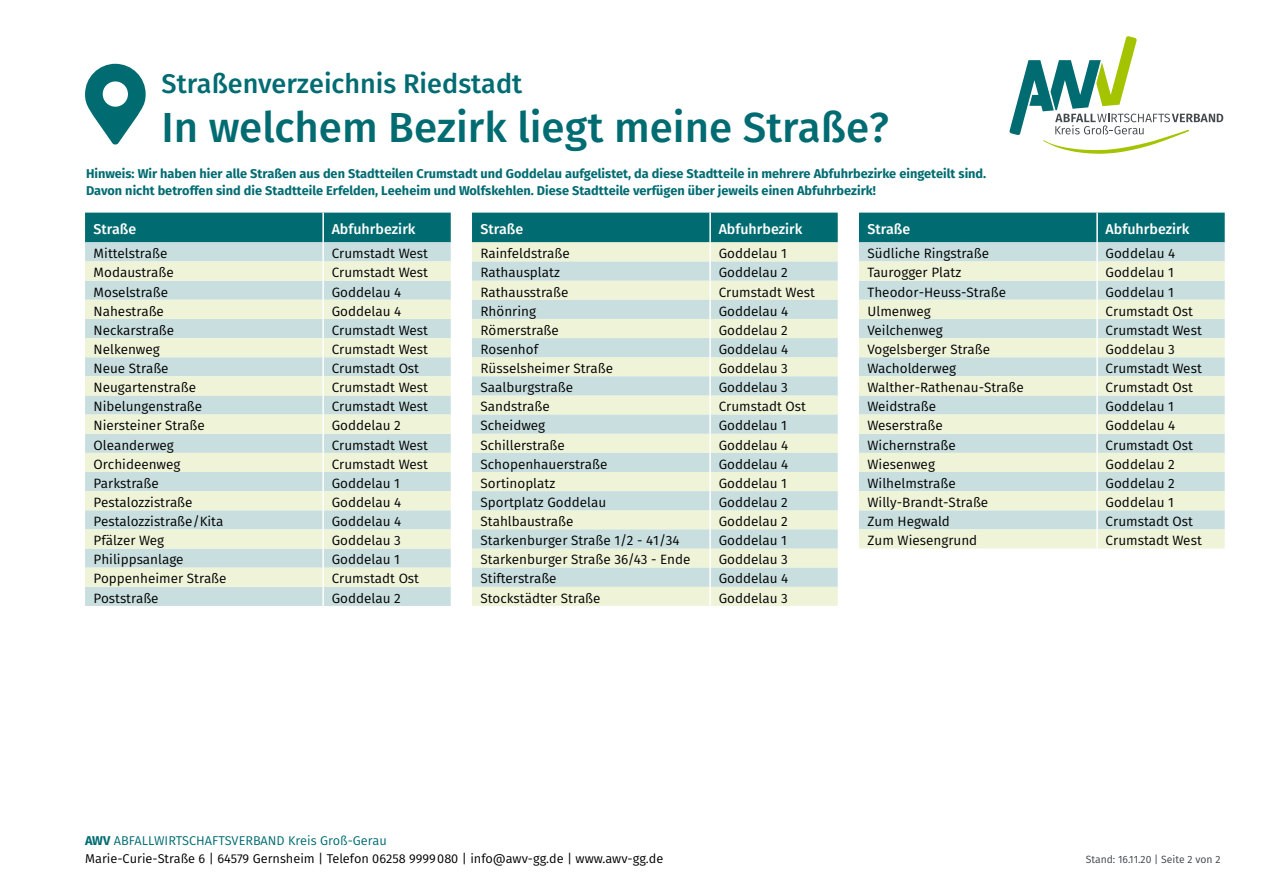
<style>
.page{position:relative;width:1263px;height:893px;background:#fff}
.page>*{position:absolute;margin:0;border:0;box-sizing:border-box;transform-origin:0 0}
.t1{font:500 42px "Fira Sans";color:#006c72}
.t2{font:500 27px "Fira Sans";color:#006c72}
.t3{font:500 14.25px "Fira Sans";color:#fff}
.t4{font:13.5px "Fira Sans";color:#000}
.t5{font:700 12.75px/17.2px "Fira Sans";color:#006c72}
.t6{font:12.75px/17.2px "Fira Sans";color:#000}
.t7{font:10.5px "Fira Sans";color:#3c454c}
.s1{font-weight:700;color:#006c72}
.s2{color:#006c72}
</style>
<div class="page">
<svg style="left:85px;top:64px;width:61px;height:81px"></svg>
<svg style="left:1009px;top:36px;width:214px;height:118px"></svg>
<div style="left:85px;top:587px;width:366px;height:19px;background:#c9dfdf"></div>
<svg style="left:85px;top:261px;width:366px;height:326px;background:#ddeadc"></svg>
<svg style="left:85px;top:213px;width:366px;height:48px;background:#50999d"></svg>
<hr style="left:322px;top:261px;width:2px;height:20px;background:#fff">
<svg style="left:322px;top:281px;width:2px;height:114px"></svg>
<hr style="left:322px;top:395px;width:2px;height:20px;background:#fff">
<svg style="left:322px;top:415px;width:2px;height:114px"></svg>
<hr style="left:322px;top:529px;width:2px;height:20px;background:#fff">
<svg style="left:322px;top:549px;width:2px;height:57px"></svg>
<div style="left:472px;top:587px;width:366px;height:19px;background:#eff4d9"></div>
<svg style="left:472px;top:261px;width:366px;height:326px;background:#dbe8dc"></svg>
<svg style="left:472px;top:213px;width:366px;height:48px;background:#5ea19b"></svg>
<hr style="left:709px;top:261px;width:2px;height:20px;background:#fff">
<svg style="left:709px;top:281px;width:2px;height:114px"></svg>
<hr style="left:709px;top:395px;width:2px;height:20px;background:#fff">
<svg style="left:709px;top:415px;width:2px;height:114px"></svg>
<hr style="left:709px;top:529px;width:2px;height:20px;background:#fff">
<svg style="left:709px;top:549px;width:2px;height:57px"></svg>
<svg style="left:859px;top:261px;width:366px;height:288px;background:#ddeadc"></svg>
<svg style="left:859px;top:213px;width:366px;height:48px;background:#50999d"></svg>
<hr style="left:1096px;top:261px;width:2px;height:20px;background:#fff">
<svg style="left:1096px;top:281px;width:2px;height:114px"></svg>
<hr style="left:1096px;top:395px;width:2px;height:20px;background:#fff">
<svg style="left:1096px;top:415px;width:2px;height:114px"></svg>
<hr style="left:1096px;top:529px;width:2px;height:20px;background:#fff">
<h2 class="t2" style="left:162px;top:62px;width:362px">Straßenverzeichnis Riedstadt</h2>
<h1 class="t1" style="left:162px;top:94px;width:729px">In welchem Bezirk liegt meine Straße?</h1>
<p class="t5" style="left:86px;top:164px;width:902px">Hinweis: Wir haben hier alle Straßen aus den Stadtteilen Crumstadt und Goddelau aufgelistet, da diese Stadtteile in mehrere Abfuhrbezirke eingeteilt sind.<br>Davon nicht betroffen sind die Stadtteile Erfelden, Leeheim und Wolfskehlen. Diese Stadtteile verfügen über jeweils einen Abfuhrbezirk!</p>
<p class="t3" style="left:94px;top:218px;width:44px">Straße</p>
<p class="t3" style="left:332px;top:218px;width:85px">Abfuhrbezirk</p>
<p class="t4" style="left:94px;top:243px;width:75px">Mittelstraße</p>
<p class="t4" style="left:332px;top:243px;width:98px">Crumstadt West</p>
<p class="t4" style="left:94px;top:263px;width:82px">Modaustraße</p>
<p class="t4" style="left:332px;top:263px;width:98px">Crumstadt West</p>
<p class="t4" style="left:94px;top:282px;width:76px">Moselstraße</p>
<p class="t4" style="left:332px;top:282px;width:71px">Goddelau 4</p>
<p class="t4" style="left:94px;top:301px;width:72px">Nahestraße</p>
<p class="t4" style="left:332px;top:301px;width:71px">Goddelau 4</p>
<p class="t4" style="left:94px;top:320px;width:82px">Neckarstraße</p>
<p class="t4" style="left:332px;top:320px;width:98px">Crumstadt West</p>
<p class="t4" style="left:94px;top:339px;width:68px">Nelkenweg</p>
<p class="t4" style="left:332px;top:339px;width:98px">Crumstadt West</p>
<p class="t4" style="left:94px;top:358px;width:77px">Neue Straße</p>
<p class="t4" style="left:332px;top:358px;width:89px">Crumstadt Ost</p>
<p class="t4" style="left:94px;top:377px;width:104px">Neugartenstraße</p>
<p class="t4" style="left:332px;top:377px;width:98px">Crumstadt West</p>
<p class="t4" style="left:94px;top:397px;width:110px">Nibelungenstraße</p>
<p class="t4" style="left:332px;top:397px;width:98px">Crumstadt West</p>
<p class="t4" style="left:94px;top:416px;width:113px">Niersteiner Straße</p>
<p class="t4" style="left:332px;top:416px;width:71px">Goddelau 2</p>
<p class="t4" style="left:94px;top:435px;width:82px">Oleanderweg</p>
<p class="t4" style="left:332px;top:435px;width:98px">Crumstadt West</p>
<p class="t4" style="left:94px;top:454px;width:88px">Orchideenweg</p>
<p class="t4" style="left:332px;top:454px;width:98px">Crumstadt West</p>
<p class="t4" style="left:94px;top:473px;width:67px">Parkstraße</p>
<p class="t4" style="left:332px;top:473px;width:70px">Goddelau 1</p>
<p class="t4" style="left:94px;top:492px;width:101px">Pestalozzistraße</p>
<p class="t4" style="left:332px;top:492px;width:71px">Goddelau 4</p>
<p class="t4" style="left:94px;top:511px;width:131px">Pestalozzistraße/Kita</p>
<p class="t4" style="left:332px;top:511px;width:71px">Goddelau 4</p>
<p class="t4" style="left:94px;top:530px;width:72px">Pfälzer Weg</p>
<p class="t4" style="left:332px;top:530px;width:71px">Goddelau 3</p>
<p class="t4" style="left:94px;top:550px;width:92px">Philippsanlage</p>
<p class="t4" style="left:332px;top:550px;width:70px">Goddelau 1</p>
<p class="t4" style="left:94px;top:569px;width:135px">Poppenheimer Straße</p>
<p class="t4" style="left:332px;top:569px;width:89px">Crumstadt Ost</p>
<p class="t4" style="left:94px;top:588px;width:67px">Poststraße</p>
<p class="t4" style="left:332px;top:588px;width:71px">Goddelau 2</p>
<p class="t3" style="left:480px;top:218px;width:44px">Straße</p>
<p class="t3" style="left:719px;top:218px;width:85px">Abfuhrbezirk</p>
<p class="t4" style="left:480px;top:243px;width:91px">Rainfeldstraße</p>
<p class="t4" style="left:719px;top:243px;width:70px">Goddelau 1</p>
<p class="t4" style="left:480px;top:263px;width:81px">Rathausplatz</p>
<p class="t4" style="left:719px;top:263px;width:71px">Goddelau 2</p>
<p class="t4" style="left:480px;top:282px;width:90px">Rathausstraße</p>
<p class="t4" style="left:719px;top:282px;width:98px">Crumstadt West</p>
<p class="t4" style="left:480px;top:301px;width:57px">Rhönring</p>
<p class="t4" style="left:719px;top:301px;width:71px">Goddelau 4</p>
<p class="t4" style="left:480px;top:320px;width:80px">Römerstraße</p>
<p class="t4" style="left:719px;top:320px;width:71px">Goddelau 2</p>
<p class="t4" style="left:480px;top:339px;width:59px">Rosenhof</p>
<p class="t4" style="left:719px;top:339px;width:71px">Goddelau 4</p>
<p class="t4" style="left:480px;top:358px;width:134px">Rüsselsheimer Straße</p>
<p class="t4" style="left:719px;top:358px;width:71px">Goddelau 3</p>
<p class="t4" style="left:480px;top:377px;width:94px">Saalburgstraße</p>
<p class="t4" style="left:719px;top:377px;width:71px">Goddelau 3</p>
<p class="t4" style="left:480px;top:397px;width:71px">Sandstraße</p>
<p class="t4" style="left:719px;top:397px;width:89px">Crumstadt Ost</p>
<p class="t4" style="left:480px;top:416px;width:66px">Scheidweg</p>
<p class="t4" style="left:719px;top:416px;width:70px">Goddelau 1</p>
<p class="t4" style="left:480px;top:435px;width:86px">Schillerstraße</p>
<p class="t4" style="left:719px;top:435px;width:71px">Goddelau 4</p>
<p class="t4" style="left:480px;top:454px;width:128px">Schopenhauerstraße</p>
<p class="t4" style="left:719px;top:454px;width:71px">Goddelau 4</p>
<p class="t4" style="left:480px;top:473px;width:76px">Sortinoplatz</p>
<p class="t4" style="left:719px;top:473px;width:70px">Goddelau 1</p>
<p class="t4" style="left:480px;top:492px;width:127px">Sportplatz Goddelau</p>
<p class="t4" style="left:719px;top:492px;width:71px">Goddelau 2</p>
<p class="t4" style="left:480px;top:511px;width:95px">Stahlbaustraße</p>
<p class="t4" style="left:719px;top:511px;width:71px">Goddelau 2</p>
<p class="t4" style="left:480px;top:530px;width:201px">Starkenburger Straße 1/2 - 41/34</p>
<p class="t4" style="left:719px;top:530px;width:70px">Goddelau 1</p>
<p class="t4" style="left:480px;top:550px;width:212px">Starkenburger Straße 36/43 - Ende</p>
<p class="t4" style="left:719px;top:550px;width:71px">Goddelau 3</p>
<p class="t4" style="left:480px;top:569px;width:78px">Stifterstraße</p>
<p class="t4" style="left:719px;top:569px;width:71px">Goddelau 4</p>
<p class="t4" style="left:480px;top:588px;width:122px">Stockstädter Straße</p>
<p class="t4" style="left:719px;top:588px;width:71px">Goddelau 3</p>
<p class="t3" style="left:867px;top:218px;width:44px">Straße</p>
<p class="t3" style="left:1106px;top:218px;width:85px">Abfuhrbezirk</p>
<p class="t4" style="left:867px;top:243px;width:123px">Südliche Ringstraße</p>
<p class="t4" style="left:1106px;top:243px;width:71px">Goddelau 4</p>
<p class="t4" style="left:867px;top:263px;width:95px">Taurogger Platz</p>
<p class="t4" style="left:1106px;top:263px;width:70px">Goddelau 1</p>
<p class="t4" style="left:867px;top:282px;width:140px">Theodor-Heuss-Straße</p>
<p class="t4" style="left:1106px;top:282px;width:70px">Goddelau 1</p>
<p class="t4" style="left:867px;top:301px;width:65px">Ulmenweg</p>
<p class="t4" style="left:1106px;top:301px;width:89px">Crumstadt Ost</p>
<p class="t4" style="left:867px;top:320px;width:77px">Veilchenweg</p>
<p class="t4" style="left:1106px;top:320px;width:98px">Crumstadt West</p>
<p class="t4" style="left:867px;top:339px;width:124px">Vogelsberger Straße</p>
<p class="t4" style="left:1106px;top:339px;width:71px">Goddelau 3</p>
<p class="t4" style="left:867px;top:358px;width:90px">Wacholderweg</p>
<p class="t4" style="left:1106px;top:358px;width:98px">Crumstadt West</p>
<p class="t4" style="left:867px;top:377px;width:158px">Walther-Rathenau-Straße</p>
<p class="t4" style="left:1106px;top:377px;width:89px">Crumstadt Ost</p>
<p class="t4" style="left:867px;top:397px;width:70px">Weidstraße</p>
<p class="t4" style="left:1106px;top:397px;width:70px">Goddelau 1</p>
<p class="t4" style="left:867px;top:416px;width:77px">Weserstraße</p>
<p class="t4" style="left:1106px;top:416px;width:71px">Goddelau 4</p>
<p class="t4" style="left:867px;top:435px;width:90px">Wichernstraße</p>
<p class="t4" style="left:1106px;top:435px;width:89px">Crumstadt Ost</p>
<p class="t4" style="left:867px;top:454px;width:69px">Wiesenweg</p>
<p class="t4" style="left:1106px;top:454px;width:71px">Goddelau 2</p>
<p class="t4" style="left:867px;top:473px;width:90px">Wilhelmstraße</p>
<p class="t4" style="left:1106px;top:473px;width:71px">Goddelau 2</p>
<p class="t4" style="left:867px;top:492px;width:122px">Willy-Brandt-Straße</p>
<p class="t4" style="left:1106px;top:492px;width:70px">Goddelau 1</p>
<p class="t4" style="left:867px;top:511px;width:84px">Zum Hegwald</p>
<p class="t4" style="left:1106px;top:511px;width:89px">Crumstadt Ost</p>
<p class="t4" style="left:867px;top:530px;width:111px">Zum Wiesengrund</p>
<p class="t4" style="left:1106px;top:530px;width:98px">Crumstadt West</p>
<p class="t6" style="left:85px;top:832px;width:580px"><span class="s1">AWV</span> <span class="s2">ABFALLWIRTSCHAFTSVERBAND Kreis Groß-Gerau<br></span>Marie-Curie-Straße 6 | 64579 Gernsheim | Telefon 06258 9999080 | info@awv-gg.de | www.awv-gg.de</p>
<p class="t7" style="left:1086px;top:852px;width:136px">Stand: 16.11.20 | Seite 2 von 2</p>
</div>
